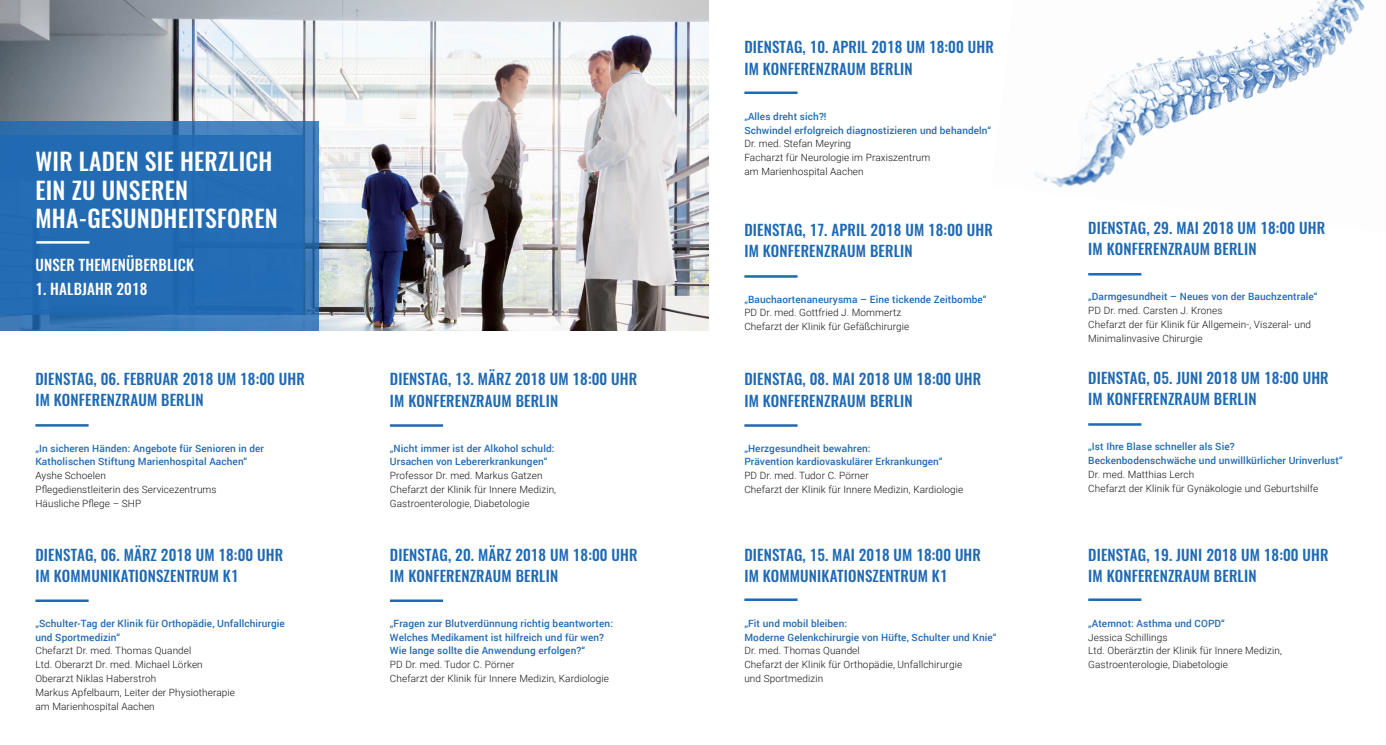
<style>
.page{position:relative;width:1386px;height:745px;background:#fff}
.page>*{position:absolute;margin:0;border:0;box-sizing:border-box;transform-origin:0 0}
.t1{font:500 23.75px "Oswald";letter-spacing:.01em;color:#fff}
.t2{font:500 15px/21.2px "Oswald";letter-spacing:.01em;color:#1e69b4}
.t3{font:500 15px "Oswald";letter-spacing:.01em;color:#fff}
.t4{font:300 10px/13.8px "Roboto";letter-spacing:.01em;color:#121311}
.t5{font:500 10px/13.8px "Roboto";letter-spacing:.01em;color:#1e69b4}
</style>
<div class="page">
<img style="left:1034px;top:0;width:331px;height:188px">
<hr style="left:35px;top:424px;width:54px;height:2px;background:#1e69b4">
<hr style="left:744px;top:598px;width:53px;height:2px;background:#1e69b4">
<hr style="left:744px;top:275px;width:53px;height:2px;background:#1e69b4">
<hr style="left:390px;top:599px;width:53px;height:2px;background:#1e69b4">
<hr style="left:390px;top:424px;width:53px;height:2px;background:#1e69b4">
<hr style="left:744px;top:424px;width:53px;height:2px;background:#1e69b4">
<hr style="left:1088px;top:273px;width:53px;height:2px;background:#1e69b4">
<hr style="left:1088px;top:423px;width:53px;height:2px;background:#1e69b4">
<hr style="left:1088px;top:598px;width:53px;height:2px;background:#1e69b4">
<hr style="left:744px;top:91px;width:53px;height:3px;background:#1e69b4">
<hr style="left:35px;top:599px;width:54px;height:2px;background:#1e69b4">
<img style="left:0;top:0;width:709px;height:330px">
<svg style="left:0;top:121px;width:319px;height:209px;fill:#3d7bb9"></svg>
<div style="left:0;top:135px;width:304px;height:180px;background:#1e69b4"></div>
<hr style="left:36px;top:241px;width:53px;height:2px;background:#fff">
<p class="t1" style="left:35px;top:149px;width:239px">WIR LADEN SIE HERZLICH</p>
<p class="t1" style="left:35px;top:177px;width:154px">EIN ZU UNSEREN</p>
<p class="t1" style="left:35px;top:206px;width:244px">MHA-GESUNDHEITSFOREN</p>
<p class="t3" style="left:35px;top:256px;width:160px">UNSER THEMENÜBERBLICK</p>
<p class="t3" style="left:35px;top:280px;width:113px">1. HALBJAHR 2018</p>
<p class="t2" style="left:35px;top:369px;width:271px">DIENSTAG, 06. FEBRUAR 2018 UM 18:00 UHR<br>IM KONFERENZRAUM BERLIN</p>
<p class="t5" style="left:35px;top:440px;width:230px">„In sicheren Händen: Angebote für Senioren in der<br>Katholischen Stiftung Marienhospital Aachen“</p>
<p class="t4" style="left:35px;top:468px;width:72px">Ayshe Schoelen</p>
<p class="t4" style="left:35px;top:481px;width:183px">Pflegedienstleiterin des Servicezentrums<br>Häusliche Pflege – SHP</p>
<p class="t2" style="left:35px;top:544px;width:249px">DIENSTAG, 06. MÄRZ 2018 UM 18:00 UHR</p>
<p class="t2" style="left:35px;top:565px;width:205px">IM KOMMUNIKATIONSZENTRUM K1</p>
<p class="t5" style="left:35px;top:615px;width:251px">„Schulter-Tag der Klinik für Orthopädie, Unfallchirurgie und Sportmedizin“</p>
<p class="t4" style="left:35px;top:643px;width:157px">Chefarzt Dr. med. Thomas Quandel</p>
<p class="t4" style="left:35px;top:657px;width:169px">Ltd. Oberarzt Dr. med. Michael Lörken</p>
<p class="t4" style="left:35px;top:670px;width:122px">Oberarzt Niklas Haberstroh</p>
<p class="t4" style="left:35px;top:684px;width:201px">Markus Apfelbaum, Leiter der Physiotherapie</p>
<p class="t4" style="left:35px;top:698px;width:121px">am Marienhospital Aachen</p>
<p class="t2" style="left:390px;top:369px;width:249px">DIENSTAG, 13. MÄRZ 2018 UM 18:00 UHR</p>
<p class="t2" style="left:390px;top:390px;width:170px">IM KONFERENZRAUM BERLIN</p>
<p class="t5" style="left:390px;top:440px;width:166px">„Nicht immer ist der Alkohol schuld:</p>
<p class="t5" style="left:390px;top:454px;width:159px">Ursachen von Lebererkrankungen“</p>
<p class="t4" style="left:390px;top:468px;width:154px">Professor Dr. med. Markus Gatzen</p>
<p class="t4" style="left:390px;top:481px;width:168px">Chefarzt der Klinik für Innere Medizin,</p>
<p class="t4" style="left:390px;top:495px;width:141px">Gastroenterologie, Diabetologie</p>
<p class="t2" style="left:390px;top:544px;width:249px">DIENSTAG, 20. MÄRZ 2018 UM 18:00 UHR</p>
<p class="t2" style="left:390px;top:565px;width:170px">IM KONFERENZRAUM BERLIN</p>
<p class="t5" style="left:390px;top:615px;width:225px">„Fragen zur Blutverdünnung richtig beantworten:</p>
<p class="t5" style="left:390px;top:629px;width:216px">Welches Medikament ist hilfreich und für wen?</p>
<p class="t5" style="left:390px;top:643px;width:197px">Wie lange sollte die Anwendung erfolgen?“</p>
<p class="t4" style="left:390px;top:656px;width:126px">PD Dr. med. Tudor C. Pörner</p>
<p class="t4" style="left:390px;top:670px;width:221px">Chefarzt der Klinik für Innere Medizin, Kardiologie</p>
<p class="t2" style="left:744px;top:38px;width:251px">DIENSTAG, 10. APRIL 2018 UM 18:00 UHR</p>
<p class="t2" style="left:744px;top:59px;width:170px">IM KONFERENZRAUM BERLIN</p>
<p class="t5" style="left:744px;top:109px;width:248px">„Alles dreht sich?!<br>Schwindel erfolgreich diagnostizieren und behandeln“</p>
<p class="t4" style="left:744px;top:136px;width:108px">Dr. med. Stefan Meyring</p>
<p class="t4" style="left:744px;top:150px;width:187px">Facharzt für Neurologie im Praxiszentrum am Marienhospital Aachen</p>
<p class="t2" style="left:744px;top:220px;width:250px">DIENSTAG, 17. APRIL 2018 UM 18:00 UHR</p>
<p class="t2" style="left:744px;top:241px;width:170px">IM KONFERENZRAUM BERLIN</p>
<p class="t5" style="left:744px;top:291px;width:244px">„Bauchaortenaneurysma – Eine tickende Zeitbombe“</p>
<p class="t4" style="left:744px;top:305px;width:158px">PD Dr. med. Gottfried J. Mommertz</p>
<p class="t4" style="left:744px;top:319px;width:166px">Chefarzt der Klinik für Gefäßchirurgie</p>
<p class="t2" style="left:744px;top:369px;width:238px">DIENSTAG, 08. MAI 2018 UM 18:00 UHR</p>
<p class="t2" style="left:744px;top:390px;width:170px">IM KONFERENZRAUM BERLIN</p>
<p class="t5" style="left:744px;top:440px;width:200px">„Herzgesundheit bewahren:<br>Prävention kardiovaskulärer Erkrankungen“</p>
<p class="t4" style="left:744px;top:468px;width:126px">PD Dr. med. Tudor C. Pörner</p>
<p class="t4" style="left:744px;top:482px;width:221px">Chefarzt der Klinik für Innere Medizin, Kardiologie</p>
<p class="t2" style="left:744px;top:544px;width:238px">DIENSTAG, 15. MAI 2018 UM 18:00 UHR</p>
<p class="t2" style="left:744px;top:565px;width:205px">IM KOMMUNIKATIONSZENTRUM K1</p>
<p class="t5" style="left:744px;top:615px;width:254px">„Fit und mobil bleiben:<br>Moderne Gelenkchirurgie von Hüfte, Schulter und Knie“</p>
<p class="t4" style="left:744px;top:643px;width:117px">Dr. med. Thomas Quandel</p>
<p class="t4" style="left:744px;top:656px;width:219px">Chefarzt der Klinik für Orthopädie, Unfallchirurgie</p>
<p class="t4" style="left:744px;top:670px;width:80px">und Sportmedizin</p>
<p class="t2" style="left:1088px;top:218px;width:238px">DIENSTAG, 29. MAI 2018 UM 18:00 UHR</p>
<p class="t2" style="left:1088px;top:239px;width:170px">IM KONFERENZRAUM BERLIN</p>
<p class="t5" style="left:1088px;top:289px;width:231px">„Darmgesundheit – Neues von der Bauchzentrale“</p>
<p class="t4" style="left:1088px;top:303px;width:136px">PD Dr. med. Carsten J. Krones</p>
<p class="t4" style="left:1088px;top:317px;width:224px">Chefarzt der für Klinik für Allgemein-, Viszeral- und</p>
<p class="t4" style="left:1088px;top:331px;width:116px">Minimalinvasive Chirurgie</p>
<p class="t2" style="left:1088px;top:368px;width:242px">DIENSTAG, 05. JUNI 2018 UM 18:00 UHR</p>
<p class="t2" style="left:1088px;top:389px;width:170px">IM KONFERENZRAUM BERLIN</p>
<p class="t5" style="left:1088px;top:439px;width:148px">„Ist Ihre Blase schneller als Sie?</p>
<p class="t5" style="left:1088px;top:453px;width:256px">Beckenbodenschwäche und unwillkürlicher Urinverlust“</p>
<p class="t4" style="left:1088px;top:467px;width:108px">Dr. med. Matthias Lerch</p>
<p class="t4" style="left:1088px;top:480px;width:232px">Chefarzt der Klinik für Gynäkologie und Geburtshilfe</p>
<p class="t2" style="left:1088px;top:544px;width:242px">DIENSTAG, 19. JUNI 2018 UM 18:00 UHR</p>
<p class="t2" style="left:1088px;top:565px;width:170px">IM KONFERENZRAUM BERLIN</p>
<p class="t5" style="left:1088px;top:615px;width:138px">„Atemnot: Asthma und COPD“</p>
<p class="t4" style="left:1088px;top:629px;width:81px">Jessica Schillings</p>
<p class="t4" style="left:1088px;top:643px;width:195px">Ltd. Oberärztin der Klinik für Innere Medizin,</p>
<p class="t4" style="left:1088px;top:656px;width:141px">Gastroenterologie, Diabetologie</p>
</div>
